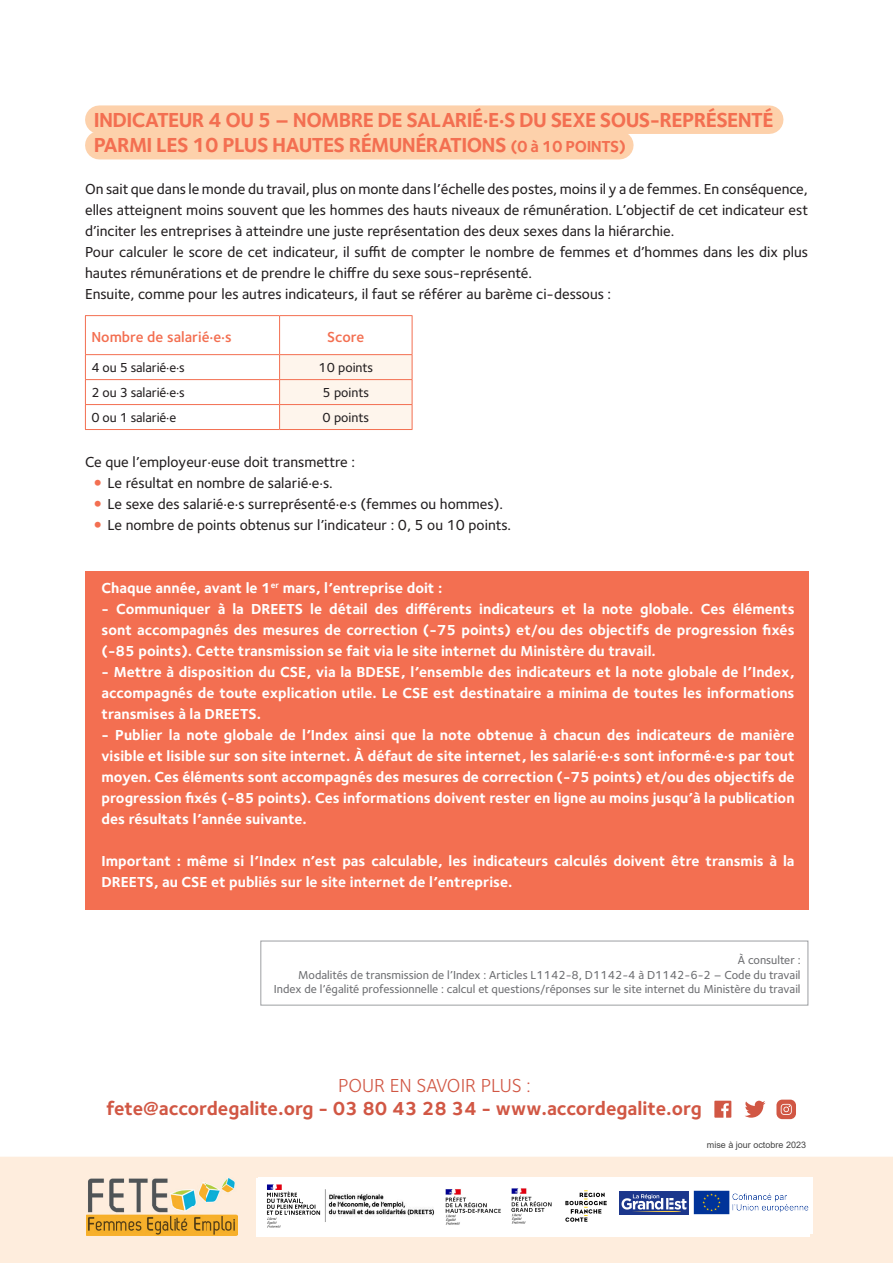
<style>
.page{position:relative;width:893px;height:1263px;background:#fff}
.page>*{position:absolute;margin:0;border:0;box-sizing:border-box;transform-origin:0 0}
.t1{font:700 21px/25.2px "Foundry Sterling";letter-spacing:-.03em;color:#f36f51}
.t2{font:700 19.5px "Foundry Sterling";color:#d15744}
.t3{font:19.5px "Foundry Sterling";color:#d15744}
.t4{font:700 15px/21px "Foundry Sterling";color:#fff;text-align:justify}
.t5{font:500 15px/21px "Foundry Sterling";color:#231f20}
.t6{font:600 15px "Foundry Sterling";color:#f36f51}
.t7{font:500 13.5px "Foundry Sterling";letter-spacing:-.01em;color:#231f20}
.t8{font:500 12px/14.4px "Foundry Sterling";color:#6c6d70;text-align:right}
.t9{font:9px "Arial";color:#444}
.s1{font-size:16.5px}
.s2{font-family:"Zapfino";font-weight:400;color:#f36f51}
</style>
<div class="page">
<div style="left:85px;top:571px;width:724px;height:339px;background:#f36f51"></div>
<div style="left:99px;top:105px;width:670px;height:29px;background:#fdd1ab"></div>
<div style="left:99px;top:131px;width:520px;height:28px;background:#fdd1ab"></div>
<div style="left:0;top:1157px;width:893px;height:106px;background:#feeddd"></div>
<img style="left:86px;top:1178px;width:151px;height:57px">
<svg style="left:745px;top:1101px;width:20px;height:17px"></svg>
<svg style="left:714px;top:1101px;width:17px;height:17px"></svg>
<div style="left:776px;top:1099px;width:20px;height:20px;background:#d15744;border-radius:6px"></div>
<svg style="left:781px;top:1104px;width:11px;height:11px"></svg>
<div style="left:260px;top:941px;width:548px;height:64px;border:1px solid #9d9fa2"></div>
<hr style="left:85px;top:315px;width:195px;height:1px;background:#f36f51">
<hr style="left:280px;top:315px;width:132px;height:1px;background:#f36f51">
<svg style="left:85px;top:316px;width:328px;height:113px"></svg>
<hr style="left:85px;top:429px;width:195px;height:1px;background:#f36f51">
<hr style="left:280px;top:429px;width:132px;height:1px;background:#f36f51">
<div style="left:256px;top:1178px;width:553px;height:58px;background:#fff"></div>
<img style="left:693px;top:1189px;width:123px;height:27px">
<img style="left:565px;top:1190px;width:42px;height:32px">
<img style="left:446px;top:1189px;width:55px;height:36px">
<img style="left:267px;top:1184px;width:58px;height:44px">
<img style="left:328px;top:1193px;width:107px;height:24px">
<hr style="left:325px;top:1189px;width:1px;height:33px;background:#9e9e9e">
<img style="left:620px;top:1191px;width:69px;height:23px">
<img style="left:511px;top:1188px;width:41px;height:36px">
<h1 class="t1" style="left:94px;top:108px;width:681px">INDICATEUR 4 OU 5 – NOMBRE DE SALARIÉ∙E∙S DU SEXE SOUS-REPRÉSENTÉ<br>PARMI LES 10 PLUS HAUTES RÉMUNÉRATIONS <span class="s1">(0 à 10 POINTS)</span></h1>
<p class="t5" style="left:85px;top:179px;width:724px">On sait que dans le monde du travail, plus on monte dans l’échelle des postes, moins il y a de femmes. En conséquence, elles atteignent moins souvent que les hommes des hauts niveaux de rémunération. L’objectif de cet indicateur est d’inciter les entreprises à atteindre une juste représentation des deux sexes dans la hiérarchie.<br>Pour calculer le score de cet indicateur, il suffit de compter le nombre de femmes et d’hommes dans les dix plus hautes rémunérations et de prendre le chiffre du sexe sous-représenté.<br>Ensuite, comme pour les autres indicateurs, il faut se référer au barème ci-dessous :</p>
<p class="t6" style="left:91px;top:328px;width:142px">Nombre de salarié·e·s</p>
<p class="t6" style="left:327px;top:328px;width:39px">Score</p>
<p class="t7" style="left:91px;top:360px;width:95px">4 ou 5 salarié·e·s</p>
<p class="t7" style="left:318px;top:360px;width:56px">10 points</p>
<p class="t7" style="left:91px;top:385px;width:95px">2 ou 3 salarié·e·s</p>
<p class="t7" style="left:323px;top:385px;width:48px">5 points</p>
<p class="t7" style="left:91px;top:410px;width:86px">0 ou 1 salarié·e</p>
<p class="t7" style="left:323px;top:410px;width:48px">0 points</p>
<p class="t5" style="left:85px;top:452px;width:271px">Ce que l’employeur·euse doit transmettre :</p>
<p class="t5" style="left:85px;top:473px;width:249px"><span class="s2">•</span> Le résultat en nombre de salarié·e·s.</p>
<p class="t5" style="left:85px;top:494px;width:419px"><span class="s2">•</span> Le sexe des salarié·e·s surreprésenté·e·s (femmes ou hommes).</p>
<p class="t5" style="left:85px;top:515px;width:428px"><span class="s2">•</span> Le nombre de points obtenus sur l’indicateur : 0, 5 ou 10 points.</p>
<p class="t4" style="left:102px;top:578px;width:342px">Chaque année, avant le 1<sup>er</sup> mars, l’entreprise doit :</p>
<p class="t4" style="left:102px;top:599px;width:695px">- Communiquer à la DREETS le détail des différents indicateurs et la note globale. Ces éléments sont accompagnés des mesures de correction (-75 points) et/ou des objectifs de progression fixés (-85 points). Cette transmission se fait via le site internet du Ministère du travail.</p>
<p class="t4" style="left:102px;top:662px;width:695px">- Mettre à disposition du CSE, via la BDESE, l’ensemble des indicateurs et la note globale de l’Index, accompagnés de toute explication utile. Le CSE est destinataire a minima de toutes les informations transmises à la DREETS.</p>
<p class="t4" style="left:102px;top:725px;width:695px">- Publier la note globale de l’Index ainsi que la note obtenue à chacun des indicateurs de manière visible et lisible sur son site internet. À défaut de site internet, les salarié·e·s sont informé∙e∙s par tout moyen. Ces éléments sont accompagnés des mesures de correction (-75 points) et/ou des objectifs de progression fixés (-85 points). Ces informations doivent rester en ligne au moins jusqu’à la publication des résultats l’année suivante.</p>
<p class="t4" style="left:102px;top:851px;width:694px">Important : même si l’Index n’est pas calculable, les indicateurs calculés doivent être transmis à la<br>DREETS, au CSE et publiés sur le site internet de l’entreprise.</p>
<p class="t8" style="left:274px;top:953px;width:528px">À consulter :<br>Modalités de transmission de l’Index : Articles L1142-8, D1142-4 à D1142-6-2 – Code du travail<br>Index de l’égalité professionnelle : calcul et questions/réponses sur le site internet du Ministère du travail</p>
<h2 class="t3" style="left:338px;top:1074px;width:194px">POUR EN SAVOIR PLUS :</h2>
<h2 class="t2" style="left:106px;top:1097px;width:597px">fete@accordegalite.org - 03 80 43 28 34 - www.accordegalite.org</h2>
<p class="t9" style="left:707px;top:1139px;width:101px">mise à jour octobre 2023</p>
</div>
